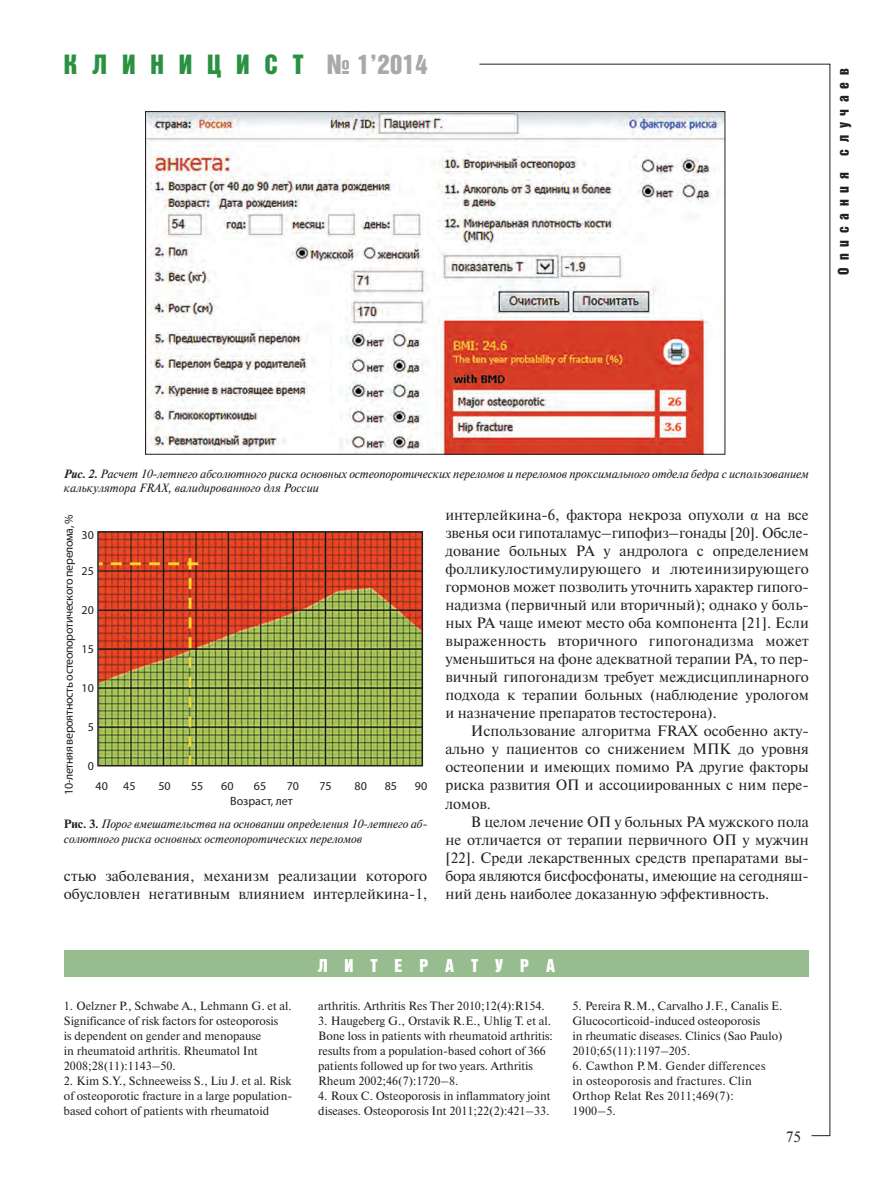
<style>
.page{position:relative;width:893px;height:1190px;background:#fff}
.page>*{position:absolute;margin:0;border:0;box-sizing:border-box;transform-origin:0 0}
.t1{font:27px "Bastion Kontrast Alt C";letter-spacing:.55em;color:#2a9141}
.t2{font:18px "Bastion Kontrast Alt C";letter-spacing:.935em;color:#fff}
.t3{font:15px/18px "Newton C";color:#231f20;text-align:justify}
.t4{font:15px "Bastion Kontrast Alt C";letter-spacing:.45em;color:#231f20}
.t5{font:12px/15px "Newton C";color:#231f20}
.t6{font:italic 12px/14.4px "Newton C";letter-spacing:-.005em;color:#231f20}
.t7{font:12px/15px "Newton C";letter-spacing:.02em;color:#231f20}
.t8{font:12px "Myriad Pro";letter-spacing:-.03em;color:#231f20}
.t9{font:12px "Myriad Pro";color:#231f20}
.s1{color:#a8a9ad}
.s2{font-weight:700}
.s3{font-family:"Times New Roman"}
.s4{font-weight:700;font-style:normal}
</style>
<div class="page">
<div style="left:64px;top:950px;width:744px;height:26px;background:#97bc90"></div>
<img style="left:147px;top:113px;width:576px;height:339px">
<img style="left:100px;top:534px;width:320px;height:229px">
<div style="left:97px;top:531px;width:326px;height:235px;border:2px solid #231f20"></div>
<h1 class="t1" style="left:64px;top:55px;width:365px">КЛИНИЦИСТ <span class="s1">№ 1’2014</span></h1>
<p class="t4" style="left:837px;top:274px;width:207px;rotate:-90deg">Описания случаев</p>
<p class="t6" style="left:64px;top:467px;width:746px"><span class="s2">Рис. 2.</span> Расчет 10-летнего абсолютного риска основных остеопоротических переломов и переломов проксимального отдела бедра с использованием калькулятора FRAX, валидированного для России</p>
<p class="t8" style="left:64px;top:795px;width:282px;rotate:-90deg">10-летняя вероятность остеопоротического перелома, %</p>
<p class="t3" style="left:445px;top:507px;width:365px">интерлейкина-6, фактора некроза опухоли <span class="s3">α</span> на все звенья оси гипоталамус–гипофиз–гонады [20]. Обсле&shy;дование больных РА у андролога с определением фолликулостимулирующего и лютеинизирующего гормонов может позволить уточнить характер гипого&shy;надизма (первичный или вторичный); однако у боль&shy;ных РА чаще имеют место оба компонента [21]. Если выраженность вторичного гипогонадизма может уменьшиться на фоне адекватной терапии РА, то пер&shy;вичный гипогонадизм требует междисциплинарного подхода к терапии больных (наблюдение урологом и назначение препаратов тестостерона).</p>
<p class="t3" style="left:445px;top:723px;width:365px;text-indent:26px">Использование алгоритма FRAX особенно акту&shy;ально у пациентов со снижением МПК до уровня остеопении и имеющих помимо РА другие факторы риска развития ОП и ассоциированных с ним пере&shy;ломов.</p>
<p class="t3" style="left:445px;top:813px;width:365px;text-indent:26px">В целом лечение ОП у больных РА мужского пола не отличается от терапии первичного ОП у мужчин [22]. Среди лекарственных средств препаратами вы&shy;бора являются бисфосфонаты, имеющие на сегодняш&shy;ний день наиболее доказанную эффективность.</p>
<p class="t8" style="left:82px;top:530px;width:14px">30</p>
<p class="t8" style="left:82px;top:566px;width:14px">25</p>
<p class="t8" style="left:82px;top:605px;width:14px">20</p>
<p class="t8" style="left:82px;top:644px;width:14px">15</p>
<p class="t8" style="left:82px;top:683px;width:14px">10</p>
<p class="t8" style="left:88px;top:722px;width:8px">5</p>
<p class="t8" style="left:88px;top:760px;width:8px">0</p>
<p class="t8" style="left:95px;top:781px;width:14px">40</p>
<p class="t8" style="left:123px;top:781px;width:14px">45</p>
<p class="t8" style="left:158px;top:781px;width:14px">50</p>
<p class="t8" style="left:191px;top:781px;width:14px">55</p>
<p class="t8" style="left:221px;top:781px;width:14px">60</p>
<p class="t8" style="left:254px;top:781px;width:14px">65</p>
<p class="t8" style="left:286px;top:781px;width:14px">70</p>
<p class="t8" style="left:319px;top:781px;width:14px">75</p>
<p class="t8" style="left:354px;top:781px;width:14px">80</p>
<p class="t8" style="left:384px;top:781px;width:14px">85</p>
<p class="t8" style="left:414px;top:781px;width:14px">90</p>
<p class="t9" style="left:230px;top:796px;width:64px">Возраст, лет</p>
<p class="t6" style="left:64px;top:818px;width:365px"><span class="s4">Рис. 3.</span> Порог вмешательства на основании определения 10-летнего аб&shy;солютного риска основных остеопоротических переломов</p>
<p class="t3" style="left:64px;top:867px;width:365px">стью заболевания, механизм реализации которого обусловлен негативным влиянием интерлейкина-1,</p>
<p class="t5" style="left:64px;top:999px;width:229px">1. Oelzner P., Schwabe A., Lehmann G. et al.<br>Significance of risk factors for osteoporosis<br>is dependent on gender and menopause<br>in rheumatoid arthritis. Rheumatol Int 2008;28(11):1143–50.</p>
<p class="t5" style="left:64px;top:1074px;width:230px;text-align:justify">2. Kim S. Y., Schneeweiss S., Liu J. et al. Risk of osteoporotic fracture in a large population&shy;based cohort of patients with rheumatoid</p>
<p class="t2" style="left:317px;top:959px;width:238px">ЛИТЕРАТУРА</p>
<p class="t5" style="left:318px;top:999px;width:228px">arthritis. Arthritis Res Ther 2010;12(4):R154.</p>
<p class="t5" style="left:318px;top:1014px;width:236px">3. Haugeberg G., Orstavik R. E., Uhlig T. et al.<br>Bone loss in patients with rheumatoid arthritis: results from a population-based cohort of 366 patients followed up for two years. Arthritis Rheum 2002;46(7):1720–8.</p>
<p class="t5" style="left:318px;top:1089px;width:234px">4. Roux C. Osteoporosis in inflammatory joint diseases. Osteoporosis Int 2011;22(2):421–33.</p>
<p class="t5" style="left:572px;top:999px;width:211px">5. Pereira R. M., Carvalho J. F., Canalis E.<br>Glucocorticoid-induced osteoporosis<br>in rheumatic diseases. Clinics (Sao Paulo)<br>2010;65(11):1197–205.</p>
<p class="t7" style="left:572px;top:1059px;width:194px">6. Cawthon P. M. Gender differences in osteoporosis and fractures. Clin<br>Orthop Relat Res 2011;469(7):<br>1900–5.</p>
<p class="t3" style="left:785px;top:1128px;width:17px">75</p>
</div>
